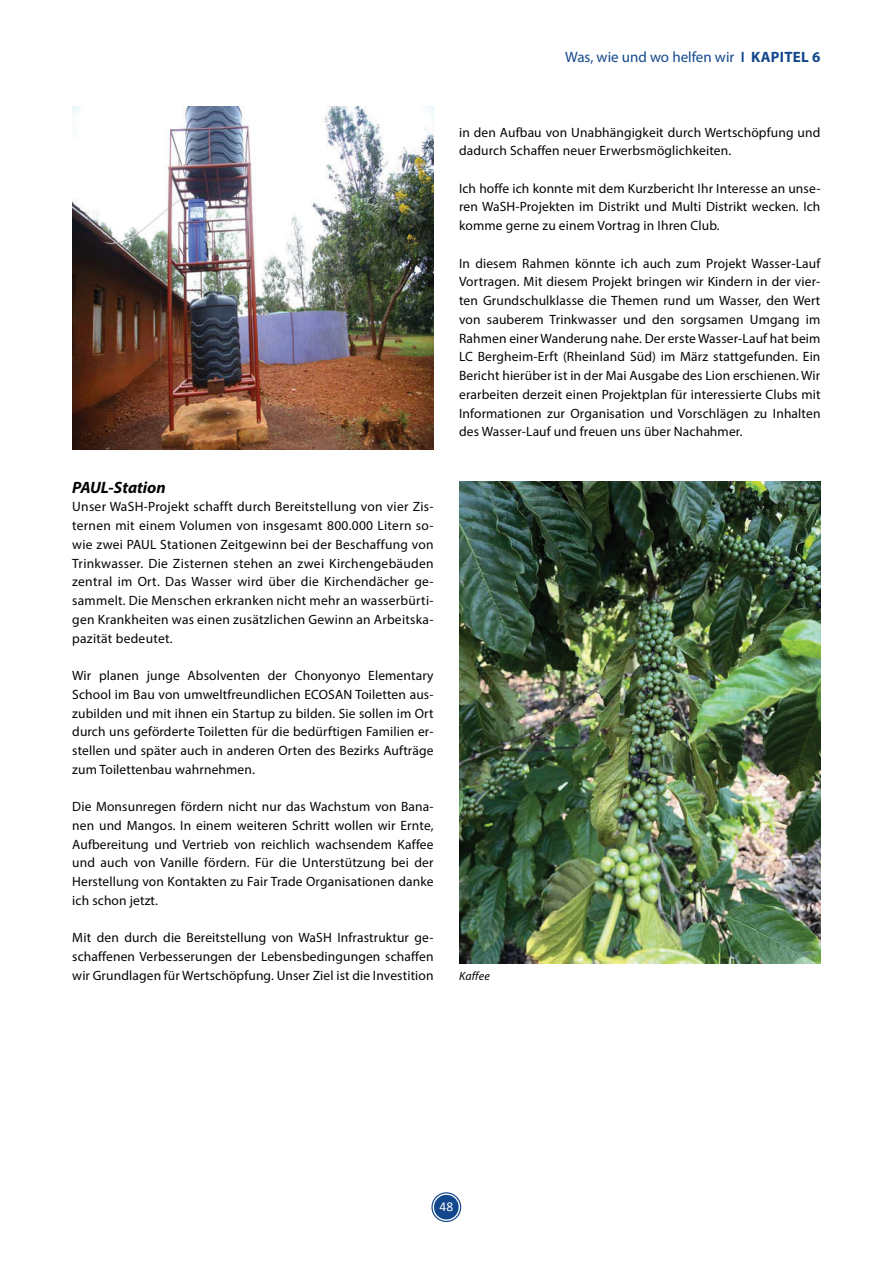
<style>
.page{position:relative;width:893px;height:1263px;background:#fff}
.page>*{position:absolute;margin:0;border:0;box-sizing:border-box;transform-origin:0 0}
.t1{font:italic 700 16.5px "Myriad Pro";color:#040503}
.t2{font:15px "Myriad Pro";color:#13488c}
.t3{font:13.5px/18.8px "Myriad Pro";letter-spacing:.01em;color:#040503;text-align:justify}
.t4{font:13.5px "Calibri";color:#fff}
.t5{font:italic 12px "Myriad Pro";letter-spacing:.01em;color:#040503}
.s1{font-weight:600}
.s2{font-weight:700}
</style>
<div class="page">
<div style="left:434px;top:1195px;width:25px;height:25px;background:#13488c;border-radius:50%"></div>
<div style="left:431px;top:1192px;width:30px;height:30px;border:1px solid #13488c;border-radius:50%"></div>
<img style="left:72px;top:107px;width:362px;height:343px">
<img style="left:459px;top:481px;width:361px;height:482px">
<p class="t2" style="left:565px;top:52px;width:257px">Was, wie und wo helfen wir <span class="s1">I</span> <span class="s2">KAPITEL 6</span></p>
<p class="t1" style="left:72px;top:477px;width:95px">PAUL-Station</p>
<p class="t3" style="left:72px;top:498px;width:363px">Unser WaSH-Projekt schafft durch Bereitstellung von vier Zis&shy;ternen mit einem Volumen von insgesamt 800.000 Litern so&shy;wie zwei PAUL Stationen Zeitgewinn bei der Beschaffung von Trinkwasser. Die Zisternen stehen an zwei Kirchengebäuden zentral im Ort. Das Wasser wird über die Kirchendächer ge&shy;sammelt. Die Menschen erkranken nicht mehr an wasserbürti&shy;gen Krankheiten was einen zusätzlichen Gewinn an Arbeitska&shy;pazität bedeutet.</p>
<p class="t3" style="left:72px;top:667px;width:363px">Wir planen junge Absolventen der Chonyonyo Elementary School im Bau von umweltfreundlichen ECOSAN Toiletten aus&shy;zubilden und mit ihnen ein Startup zu bilden. Sie sollen im Ort durch uns geförderte Toiletten für die bedürftigen Familien er&shy;stellen und später auch in anderen Orten des Bezirks Aufträge zum Toilettenbau wahrnehmen.</p>
<p class="t3" style="left:72px;top:798px;width:363px">Die Monsunregen fördern nicht nur das Wachstum von Bana&shy;nen und Mangos. In einem weiteren Schritt wollen wir Ernte, Aufbereitung und Vertrieb von reichlich wachsendem Kaffee und auch von Vanille fördern. Für die Unterstützung bei der Herstellung von Kontakten zu Fair Trade Organisationen danke ich schon jetzt.</p>
<p class="t3" style="left:72px;top:929px;width:363px">Mit den durch die Bereitstellung von WaSH Infrastruktur ge&shy;schaffenen Verbesserungen der Lebensbedingungen schaffen wir Grundlagen für Wertschöpfung. Unser Ziel ist die Investition</p>
<p class="t3" style="left:459px;top:123px;width:363px">in den Aufbau von Unabhängigkeit durch Wertschöpfung und dadurch Schaffen neuer Erwerbsmöglichkeiten.</p>
<p class="t3" style="left:459px;top:180px;width:363px">Ich hoffe ich konnte mit dem Kurzbericht Ihr Interesse an unse&shy;ren WaSH-Projekten im Distrikt und Multi Distrikt wecken. Ich komme gerne zu einem Vortrag in Ihren Club.</p>
<p class="t3" style="left:459px;top:255px;width:363px">In diesem Rahmen könnte ich auch zum Projekt Wasser-Lauf Vortragen. Mit diesem Projekt bringen wir Kindern in der vier&shy;ten Grundschulklasse die Themen rund um Wasser, den Wert von sauberem Trinkwasser und den sorgsamen Umgang im Rahmen einer Wanderung nahe. Der erste Wasser-Lauf hat beim LC Bergheim-Erft (Rheinland Süd) im März stattgefunden. Ein Bericht hierüber ist in der Mai Ausgabe des Lion erschienen. Wir erarbeiten derzeit einen Projektplan für interessierte Clubs mit Informationen zur Organisation und Vorschlägen zu Inhalten des Wasser-Lauf und freuen uns über Nachahmer.</p>
<p class="t5" style="left:459px;top:969px;width:32px">Kaffee</p>
<p class="t4" style="left:439px;top:1199px;width:15px">48</p>
</div>
